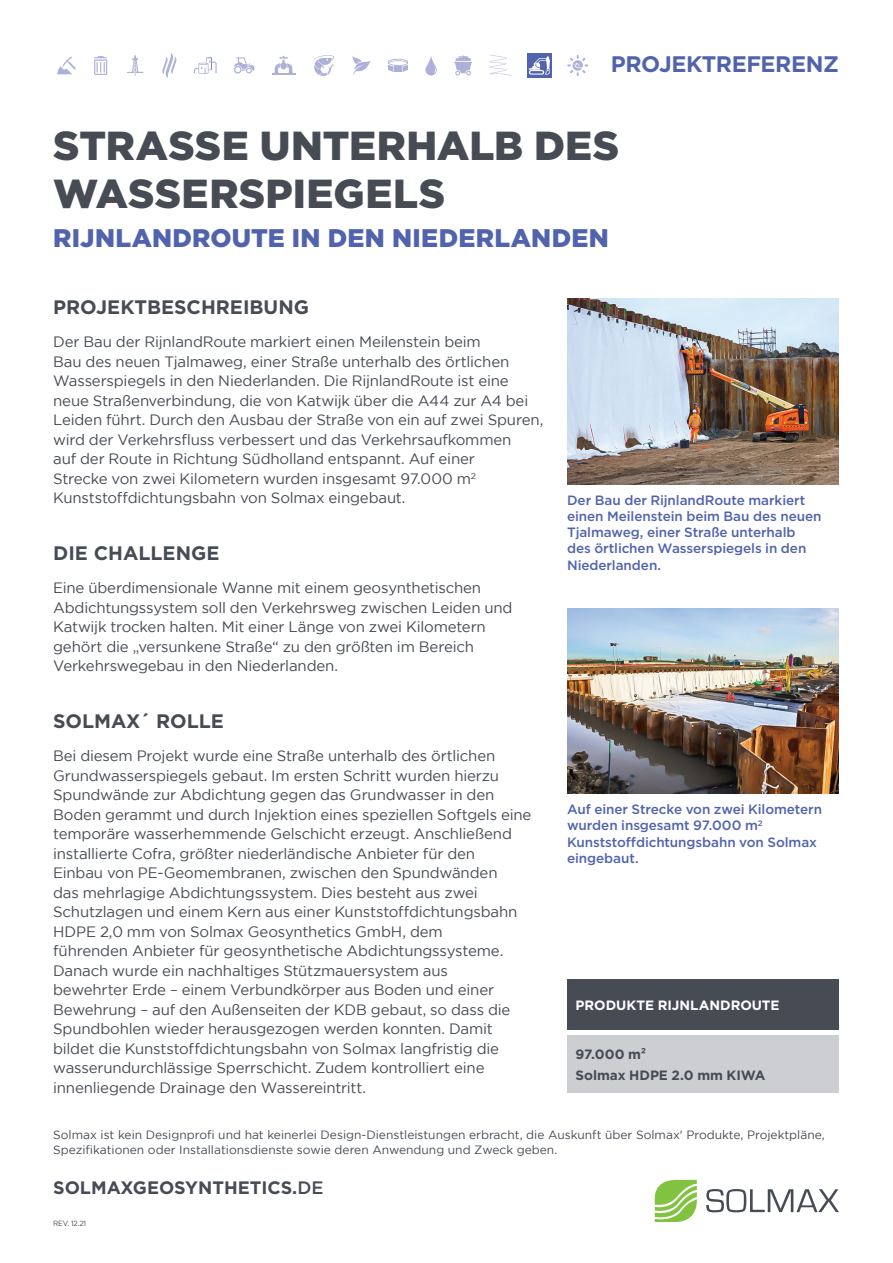
<style>
.page{position:relative;width:893px;height:1263px;background:#fff}
.page>*{position:absolute;margin:0;border:0;box-sizing:border-box;transform-origin:0 0}
.t1{font:900 40.5px/48.6px "Gotham";letter-spacing:.01em;color:#464b54}
.t2{font:900 25.5px "Gotham";letter-spacing:.015em;color:#5263ae}
.t3{font:700 22.5px "Gotham";letter-spacing:-.02em;color:#5263ae}
.t4{font:700 19.5px "Gotham";color:#464b54}
.t5{font:700 18px "Gotham";color:#464b54}
.t6{font:15px/19.5px "Gotham";letter-spacing:-.01em;color:#464b54}
.t7{font:500 13.5px/16.2px "Gotham";letter-spacing:-.005em;color:#5263ae}
.t8{font:700 13.5px/21px "Gotham";letter-spacing:-.005em;color:#464b54}
.t9{font:700 13.5px "Gotham";color:#fff}
.t10{font:12px/15px "Gotham";color:#464b54}
.t11{font:7.5px "Gotham";letter-spacing:-.02em;color:#464b54}
.s1{font-weight:500}
</style>
<div class="page">
<div style="left:527px;top:53px;width:25px;height:25px;background:#5263ae"></div>
<img style="left:568px;top:299px;width:271px;height:185px">
<img style="left:567px;top:608px;width:271px;height:186px">
<svg style="left:706px;top:1189px;width:133px;height:23px"></svg>
<svg style="left:654px;top:1180px;width:43px;height:42px"></svg>
<svg style="left:127px;top:55px;width:16px;height:21px"></svg>
<svg style="left:162px;top:53px;width:15px;height:25px"></svg>
<svg style="left:352px;top:56px;width:19px;height:19px"></svg>
<svg style="left:272px;top:56px;width:23px;height:19px"></svg>
<svg style="left:454px;top:55px;width:18px;height:20px"></svg>
<svg style="left:388px;top:59px;width:20px;height:13px"></svg>
<svg style="left:313px;top:55px;width:22px;height:21px"></svg>
<svg style="left:489px;top:55px;width:22px;height:21px"></svg>
<svg style="left:194px;top:57px;width:23px;height:17px"></svg>
<svg style="left:529px;top:56px;width:21px;height:19px"></svg>
<svg style="left:567px;top:55px;width:21px;height:21px"></svg>
<svg style="left:94px;top:56px;width:13px;height:19px"></svg>
<svg style="left:425px;top:56px;width:12px;height:20px"></svg>
<svg style="left:57px;top:57px;width:19px;height:17px"></svg>
<svg style="left:234px;top:57px;width:20px;height:17px"></svg>
<div style="left:567px;top:979px;width:272px;height:50px;background:#464b54"></div>
<div style="left:567px;top:1035px;width:272px;height:58px;background:#ccced2"></div>
<h3 class="t3" style="left:611px;top:49px;width:230px">PROJEKTREFERENZ</h3>
<h1 class="t1" style="left:53px;top:120px;width:568px">STRASSE UNTERHALB DES<br>WASSERSPIEGELS</h1>
<h2 class="t2" style="left:53px;top:223px;width:557px">RIJNLANDROUTE IN DEN NIEDERLANDEN</h2>
<h3 class="t4" style="left:53px;top:294px;width:257px">PROJEKTBESCHREIBUNG</h3>
<p class="t6" style="left:53px;top:332px;width:492px">Der Bau der RijnlandRoute markiert einen Meilenstein beim<br>Bau des neuen Tjalmaweg, einer Straße unterhalb des örtlichen Wasserspiegels in den Niederlanden. Die RijnlandRoute ist eine neue Straßenverbindung, die von Katwijk über die A44 zur A4 bei Leiden führt. Durch den Ausbau der Straße von ein auf zwei Spuren, wird der Verkehrsfluss verbessert und das Verkehrsaufkommen<br>auf der Route in Richtung Südholland entspannt. Auf einer<br>Strecke von zwei Kilometern wurden insgesamt 97.000 m<sup>2<br></sup>Kunststoffdichtungsbahn von Solmax eingebaut.</p>
<h3 class="t4" style="left:53px;top:540px;width:168px">DIE CHALLENGE</h3>
<p class="t6" style="left:53px;top:578px;width:461px">Eine überdimensionale Wanne mit einem geosynthetischen Abdichtungssystem soll den Verkehrsweg zwischen Leiden und Katwijk trocken halten. Mit einer Länge von zwei Kilometern gehört die „versunkene Straße“ zu den größten im Bereich Verkehrswegebau in den Niederlanden.</p>
<h3 class="t4" style="left:53px;top:708px;width:172px">SOLMAX´ ROLLE</h3>
<p class="t6" style="left:53px;top:746px;width:480px">Bei diesem Projekt wurde eine Straße unterhalb des örtlichen Grundwasserspiegels gebaut. Im ersten Schritt wurden hierzu Spundwände zur Abdichtung gegen das Grundwasser in den Boden gerammt und durch Injektion eines speziellen Softgels eine temporäre wasserhemmende Gelschicht erzeugt. Anschließend installierte Cofra, größter niederländische Anbieter für den<br>Einbau von PE-Geomembranen, zwischen den Spundwänden<br>das mehrlagige Abdichtungssystem. Dies besteht aus zwei Schutzlagen und einem Kern aus einer Kunststoffdichtungsbahn HDPE 2,0 mm von Solmax Geosynthetics GmbH, dem<br>führenden Anbieter für geosynthetische Abdichtungssysteme.<br>Danach wurde ein nachhaltiges Stützmauersystem aus<br>bewehrter Erde – einem Verbundkörper aus Boden und einer Bewehrung – auf den Außenseiten der KDB gebaut, so dass die Spundbohlen wieder herausgezogen werden konnten. Damit bildet die Kunststoffdichtungsbahn von Solmax langfristig die wasserundurchlässige Sperrschicht. Zudem kontrolliert eine innenliegende Drainage den Wassereintritt.</p>
<p class="t7" style="left:567px;top:492px;width:256px">Der Bau der RijnlandRoute markiert einen Meilenstein beim Bau des neuen<br>Tjalmaweg, einer Straße unterhalb des örtlichen Wasserspiegels in den<br>Niederlanden.</p>
<p class="t7" style="left:567px;top:801px;width:256px">Auf einer Strecke von zwei Kilometern wurden insgesamt 97.000 m<sup>2<br></sup>Kunststoffdichtungsbahn von Solmax eingebaut.</p>
<p class="t9" style="left:576px;top:996px;width:205px">PRODUKTE RIJNLANDROUTE</p>
<p class="t8" style="left:576px;top:1044px;width:191px">97.000 m²<br>Solmax HDPE 2.0 mm KIWA</p>
<p class="t10" style="left:53px;top:1127px;width:773px">Solmax ist kein Designprofi und hat keinerlei Design-Dienstleistungen erbracht, die Auskunft über Solmax' Produkte, Projektpläne,<br>Spezifikationen oder Installationsdienste sowie deren Anwendung und Zweck geben.</p>
<p class="t5" style="left:53px;top:1176px;width:272px">SOLMAXGEOSYNTHETICS.<span class="s1">DE</span></p>
<p class="t11" style="left:53px;top:1219px;width:35px">REV. 12.21</p>
</div>
